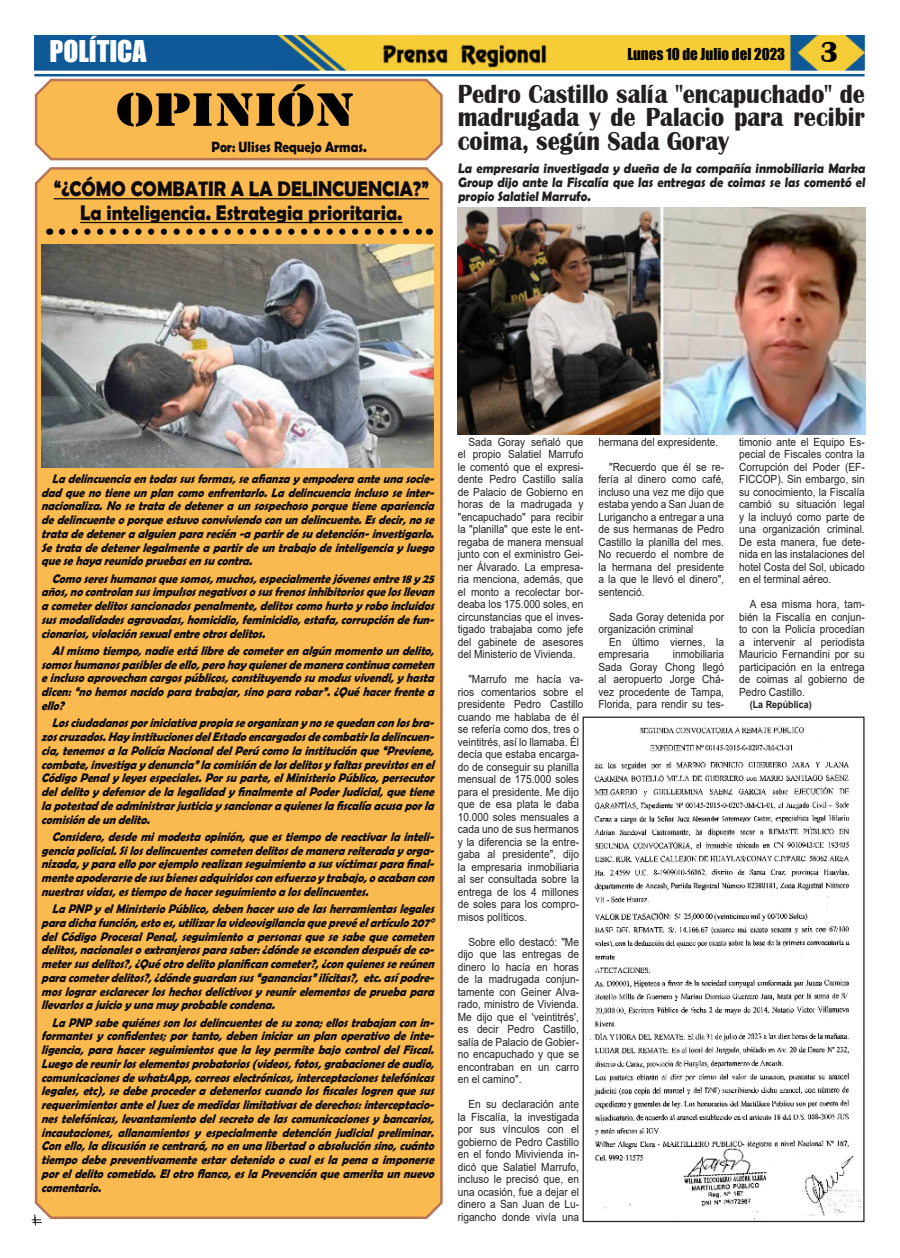
<style>
.page{position:relative;width:900px;height:1258px;background:#fff}
.page>*{position:absolute;margin:0;border:0;box-sizing:border-box;transform-origin:0 0}
.t1{font:48.75px "Stencil";color:#000;scale:1.21 1}
.t2{font:27.5px "Impact";color:#fff}
.t3{font:700 27px/23.8px "Britannic";color:#231f20;text-align:justify;scale:.9 1}
.t4{font:700 21.25px/23.8px "Berlin Sans FB Demi";color:#0b090c;text-align:center;scale:.9 1}
.t5{font:700 15px "Berlin Sans FB Demi";color:#0b090c;scale:.88 1}
.t6{font:15px "Impact";color:#000}
.t7{font:700 13.75px/13.8px "Berlin Sans FB Demi";color:#231f20;text-align:justify;scale:.91 1}
.t8{font:italic 700 12.5px/13.8px "Berlin Sans FB Demi";color:#0b090c;text-align:justify;scale:.9 1}
.t9{font:11.25px/12.5px "Arial";color:#231f20;text-align:justify;scale:.9 1}
.t10{font:700 10px "Arial";color:#231f20;scale:.9 1}
.s1{font-family:"Britannic";font-weight:700;font-size:30px}
</style>
<div class="page">
<img style="left:34px;top:35px;width:831px;height:36px">
<hr style="left:34px;top:74px;width:831px;height:2px;background:#0f5998">
<img style="left:380px;top:41px;width:169px;height:27px">
<svg style="left:32px;top:1219px;width:10px;height:6px"></svg>
<div style="left:34px;top:167px;width:409px;height:1053px;background:#fbba50"></div>
<svg style="left:62px;top:229px;width:361px;height:6px;background:#9b7231"></svg>
<hr style="left:54px;top:198px;width:375px;height:1px;background:#0b090c">
<hr style="left:80px;top:222px;width:323px;height:1px;background:#0b090c">
<svg style="left:34px;top:78px;width:409px;height:83px;background:#f6b756"></svg>
<img style="left:41px;top:245px;width:393px;height:223px">
<img style="left:458px;top:207px;width:407px;height:227px">
<img style="left:590px;top:726px;width:273px;height:494px">
<div style="left:583px;top:717px;width:282px;height:505px;border:1px solid #231f20"></div>
<h2 class="t2" style="left:50px;top:37px;width:98px">POLÍTICA</h2>
<p class="t6" style="left:627px;top:46px;width:213px">Lunes 10 de Julio del 2023 <span class="s1">3</span></p>
<h1 class="t1" style="left:116px;top:82px;width:198px">OPINIÓN</h1>
<p class="t5" style="left:211px;top:138px;width:178px">Por: Ulises Requejo Armas.</p>
<h3 class="t4" style="left:54px;top:177px;width:419px">“¿CÓMO COMBATIR A LA DELINCUENCIA?”<br>La inteligencia. Estrategia prioritaria.</h3>
<h3 class="t3" style="left:458px;top:84px;width:454px">Pedro Castillo salía "encapuchado" de madrugada y de Palacio para recibir coima, según Sada Goray</h3>
<p class="t7" style="left:458px;top:161px;width:451px">La empresaria investigada y dueña de la compañía inmobiliaria Marka Group dijo ante la Fiscalía que las entregas de coimas se las comentó el propio Salatiel Marrufo.</p>
<p class="t8" style="left:41px;top:471px;width:442px;text-indent:11px">Ladelincuenciaentodassusformas,seafianzayempoderaanteunasocie&shy;dad quenotieneunplancomoenfrentarlo.La delincuencia inclusoseinter&shy;nacionaliza.Nosetratadedeteneraunsospechosoporquetieneapariencia dedelincuenteoporqueestuvoconviviendoconundelincuente.Esdecir, nose tratadedeteneraalguienpararecién-apartirdesudetención-investigarlo.<br>Setratadedetenerlegalmenteapartirdeuntrabajodeinteligenciayluego quesehayareunidopruebasensucontra.</p>
<p class="t8" style="left:41px;top:571px;width:442px;text-indent:11px">Comosereshumanosquesomos,muchos,especialmentejóvenesentre18y25 años,nocontrolansusimpulsosnegativososusfrenosinhibitoriosquelosllevan acometerdelitossancionadospenalmente,delitoscomohurtoyroboincluidos susmodalidadesagravadas,homicidio,feminicidio,estafa,corrupcióndefun&shy;cionarios, violaciónsexualentreotrosdelitos.</p>
<p class="t8" style="left:41px;top:644px;width:442px;text-align:left;text-indent:11px">Almismotiempo, nadieestá libredecometerenalgúnmomentoundelito, somoshumanospasiblesdeello,perohayquienesdemaneracontinuacometen einclusoaprovechancargospúblicos,constituyendosumodusvivendi,yhasta dicen:“nohemosnacidoparatrabajar,sinopararobar”.¿Quéhacerfrentea ello?</p>
<p class="t8" style="left:41px;top:716px;width:442px;text-indent:11px">Losciudadanosporiniciativapropiaseorganizanynosequedanconlosbra&shy;zoscruzados.HayinstitucionesdelEstadoencargadosdecombatirladelincuen&shy;cia,tenemosalaPolicíaNacionaldelPerúcomolainstituciónque“Previene, combate,investigaydenuncia”lacomisióndelosdelitosyfaltasprevistosenel CódigoPenalyleyesespeciales.Porsu parte, elMinisterioPúblico, persecutor deldelitoydefensordelalegalidadyfinalmentealPoderJudicial,quetiene lapotestaddeadministrarjusticiaysancionaraquieneslafiscalíaacusaporla comisióndeundelito.</p>
<p class="t8" style="left:41px;top:830px;width:442px;text-indent:11px">Considero, desdemimodesta opinión, queestiempodereactivarla inteli&shy;gencia policial.Silosdelincuentescometendelitosdemanera reiterada yorga&shy;nizada,yparaelloporejemplorealizanseguimientoasusvíctimasparafinal&shy;menteapoderarsedesusbienesadquiridosconesfuerzoytrabajo,oacabancon nuestrasvidas,estiempodehacerseguimientoalosdelincuentes.</p>
<p class="t8" style="left:41px;top:902px;width:442px;text-indent:11px">LaPNPyelMinisterioPúblico,debenhacerusodelasherramientaslegales paradichafunción,estoes,utilizarlavideovigilanciaqueprevéelartículo207° delCódigoProcesalPenal, seguimientoa personasquesesabequecometen delitos,nacionalesoextranjerosparasaber:¿dóndeseescondendespuésdeco&shy;metersusdelitos?,¿Quéotrodelitoplanificancometer?,¿conquienessereúnen paracometerdelitos?,¿dóndeguardansus“ganancias”ilícitas?, etc.asípodre&shy;moslograresclarecerloshechosdelictivosyreunirelementosdepruebapara llevarlosajuicioyunamuyprobablecondena.</p>
<p class="t8" style="left:41px;top:1015px;width:442px;text-align:left;text-indent:11px">LaPNPsabequiénessonlosdelincuentesdesuzona; ellostrabajanconin&shy;formantesyconfidentes; portanto,debeniniciarunplanoperativodeinte&shy;ligencia,parahacerseguimientosquelaleypermitebajocontroldelFiscal.<br>Luegodereunirloselementosprobatorios(videos,fotos,grabacionesdeaudio, comunicacionesdewhatsApp,correoselectrónicos,interceptacionestelefónicas legales,etc),sedebeprocederadetenerloscuandolosfiscaleslogrenquesus requerimientosanteelJuezdemedidaslimitativasdederechos:interceptacio&shy;nestelefónicas, levantamientodelsecretodelascomunicacionesybancarios, incautaciones, allanamientos y especialmente detención judicial preliminar.<br>Conello, la discusiónsecentrará, noenuna libertad oabsoluciónsino, cuánto tiempo debe preventivamente estar detenido o cual es la pena a imponerse poreldelitocometido.Elotroflanco,eslaPrevenciónqueameritaunnuevo comentario.</p>
<p class="t9" style="left:458px;top:437px;width:141px;text-indent:11px">Sada Goray señaló que el propio Salatiel Marrufo le comentó que el expresi&shy;dente Pedro Castillo salía de Palacio de Gobierno en horas de la madrugada y "encapuchado" para recibir la "planilla" que este le ent&shy;regaba de manera mensual junto con el exministro Gei&shy;ner Álvarado. La empresa&shy;ria menciona, además, que el monto a recolectar bor&shy;deaba los 175.000 soles, en circunstancias que el inves&shy;tigado trabajaba como jefe del gabinete de asesores del Ministerio de Vivienda.</p>
<p class="t9" style="left:458px;top:674px;width:141px;text-align:left;text-indent:11px">"Marrufo me hacía va&shy;rios comentarios sobre el presidente Pedro Castillo cuando me hablaba de él se refería como dos, tres o veintitrés, así lo llamaba. Él decía que estaba encarga&shy;do de conseguir su planilla mensual de 175.000 soles para el presidente. Me dijo que de esa plata le daba<br>10.000 soles mensuales a cada uno de sus hermanos y la diferencia se la entre&shy;gaba al presidente", dijo la empresaria inmobiliaria al ser consultada sobre la entrega de los 4 millones de soles para los compro&shy;misos políticos.</p>
<p class="t9" style="left:458px;top:937px;width:136px;text-indent:11px">Sobre ello destacó: "Me dijo que las entregas de dinero lo hacía en horas de la madrugada conjun&shy;tamente con Geiner Alva&shy;rado, ministro de Vivienda.<br>Me dijo que el 'veintitrés', es decir Pedro Castillo, salía de Palacio de Gobier&shy;no encapuchado y que se encontraban en un carro en el camino".</p>
<p class="t9" style="left:458px;top:1099px;width:136px;text-indent:11px">En su declaración ante la Fiscalía, la investigada por sus vínculos con el gobierno de Pedro Castillo en el fondo Mivivienda in&shy;dicó que Salatiel Marrufo, incluso le precisó que, en una ocasión, fue a dejar el dinero a San Juan de Lu&shy;rigancho donde vivía una</p>
<p class="t9" style="left:598px;top:437px;width:135px">hermana del expresidente.</p>
<p class="t9" style="left:598px;top:462px;width:141px;text-indent:11px">"Recuerdo que él se re&shy;fería al dinero como café, incluso una vez me dijo que estaba yendo a San Juan de Lurigancho a entregar a una de sus hermanas de Pedro Castillo la planilla del mes.<br>No recuerdo el nombre de la hermana del presidente a la que le llevó el dinero", sentenció.</p>
<p class="t9" style="left:598px;top:612px;width:141px;text-indent:11px">Sada Goray detenida por organización criminal</p>
<p class="t9" style="left:598px;top:637px;width:141px;text-indent:11px">En último viernes, la empresaria</p>
<p class="t9" style="left:598px;top:649px;width:141px;text-indent:74px">inmobiliaria Sada Goray Chong llegó al aeropuerto Jorge Chá&shy;vez procedente de Tampa, Florida, para rendir su tes-</p>
<p class="t9" style="left:739px;top:437px;width:141px">timonio ante el Equipo Es&shy;pecial de Fiscales contra la Corrupción del Poder (EF-FICCOP). Sin embargo, sin su conocimiento, la Fiscalía cambió su situación legal y la incluyó como parte de una organización criminal.<br>De esta manera, fue dete&shy;nida en las instalaciones del hotel Costa del Sol, ubicado en el terminal aéreo.</p>
<p class="t9" style="left:739px;top:599px;width:141px;text-indent:11px">A esa misma hora, tam&shy;bién la Fiscalía en conjun&shy;to con la Policía procedían a intervenir al periodista Mauricio Fernandini por su participación en la entrega de coimas al gobierno de Pedro Castillo.</p>
<p class="t10" style="left:750px;top:701px;width:70px">(La República)</p>
</div>
